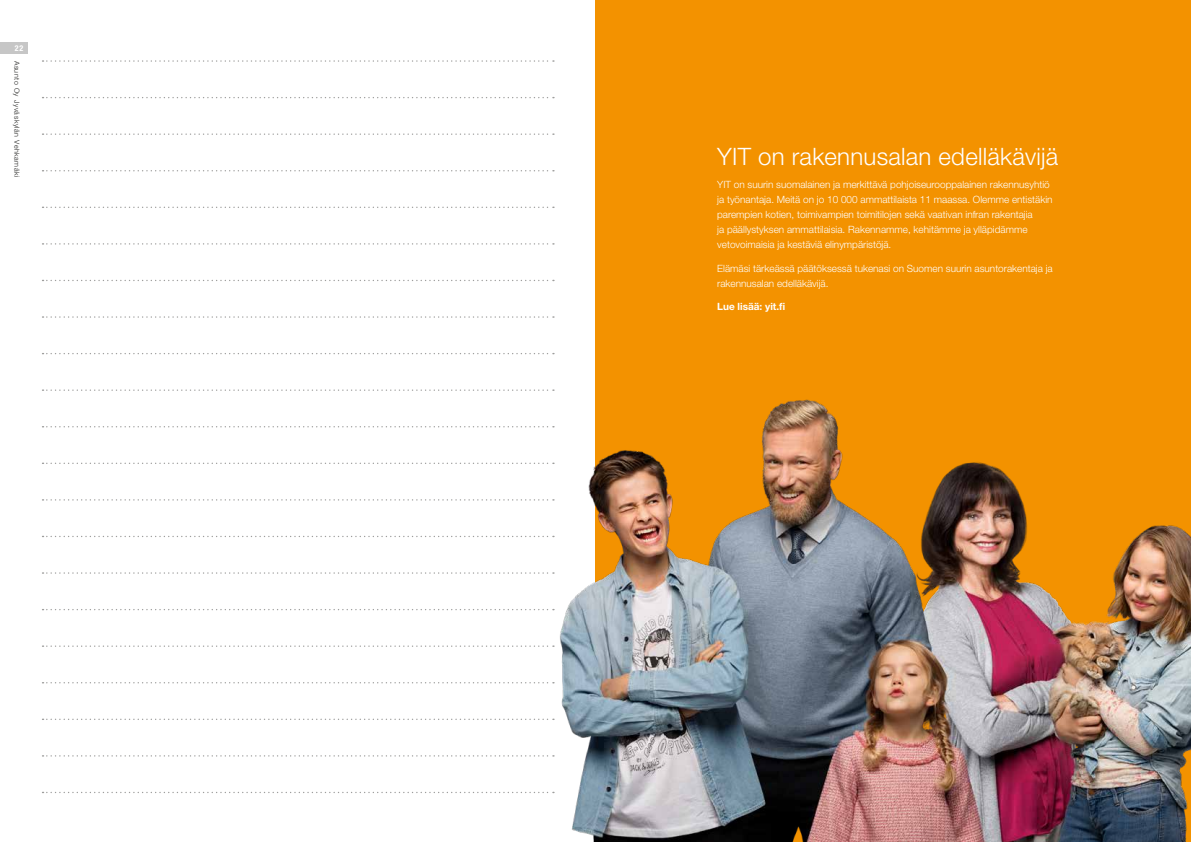
<style>
.page{position:relative;width:1191px;height:842px;background:#fff}
.page>*{position:absolute;margin:0;border:0;box-sizing:border-box;transform-origin:0 0}
.t1{font:300 24px "Helvetica Neue LT Std";letter-spacing:.01em;color:#fff}
.t2{font:300 10px/15px "Helvetica Neue LT Std";color:#fff}
.t3{font:700 10px "Helvetica Neue LT Std";color:#fff}
.t4{font:700 condensed 8px "Helvetica Neue LT Std";color:#fff}
.t5{font:300 7px "Helvetica Neue LT Std";letter-spacing:.08em;color:#1d1d1b}
</style>
<div class="page">
<div style="left:0;top:43px;width:28px;height:11px;background:#c6c6c6"></div>
<svg style="left:43px;top:60px;width:511px;height:2px"></svg>
<svg style="left:43px;top:97px;width:511px;height:1px"></svg>
<svg style="left:43px;top:133px;width:511px;height:2px"></svg>
<svg style="left:43px;top:170px;width:511px;height:1px"></svg>
<svg style="left:43px;top:207px;width:511px;height:1px"></svg>
<svg style="left:43px;top:243px;width:511px;height:2px"></svg>
<svg style="left:43px;top:280px;width:511px;height:1px"></svg>
<svg style="left:43px;top:316px;width:511px;height:2px"></svg>
<svg style="left:43px;top:353px;width:511px;height:1px"></svg>
<svg style="left:43px;top:389px;width:510px;height:2px"></svg>
<svg style="left:43px;top:426px;width:510px;height:1px"></svg>
<svg style="left:43px;top:463px;width:510px;height:1px"></svg>
<svg style="left:43px;top:499px;width:510px;height:2px"></svg>
<svg style="left:43px;top:536px;width:510px;height:1px"></svg>
<svg style="left:43px;top:572px;width:510px;height:2px"></svg>
<svg style="left:43px;top:609px;width:510px;height:1px"></svg>
<svg style="left:43px;top:645px;width:510px;height:2px"></svg>
<svg style="left:43px;top:682px;width:510px;height:1px"></svg>
<svg style="left:43px;top:719px;width:510px;height:1px"></svg>
<svg style="left:43px;top:755px;width:510px;height:2px"></svg>
<svg style="left:43px;top:792px;width:510px;height:1px"></svg>
<div style="left:595px;top:0;width:596px;height:842px;background:#f39200"></div>
<img style="left:553px;top:389px;width:638px;height:453px">
<p class="t4" style="left:15px;top:44px;width:10px">22</p>
<p class="t5" style="left:21px;top:61px;width:118px;rotate:90deg">Asunto Oy Jyväskylän Vehkamäki</p>
<h1 class="t1" style="left:717px;top:141px;width:342px">YIT on rakennusalan edelläkävijä</h1>
<p class="t2" style="left:717px;top:177px;width:337px">YIT on suurin suomalainen ja merkittävä pohjoiseurooppalainen rakennusyhtiö ja työnantaja. Meitä on jo 10 000 ammattilaista 11 maassa. Olemme entistäkin parempien kotien, toimivampien toimitilojen sekä vaativan infran rakentajia<br>ja päällystyksen ammattilaisia. Rakennamme, kehitämme ja ylläpidämme vetovoimaisia ja kestäviä elinympäristöjä.</p>
<p class="t2" style="left:717px;top:260px;width:337px">Elämäsi tärkeässä päätöksessä tukenasi on Suomen suurin asuntorakentaja ja rakennusalan edelläkävijä.</p>
<p class="t3" style="left:717px;top:300px;width:70px">Lue lisää: yit.fi</p>
</div>
